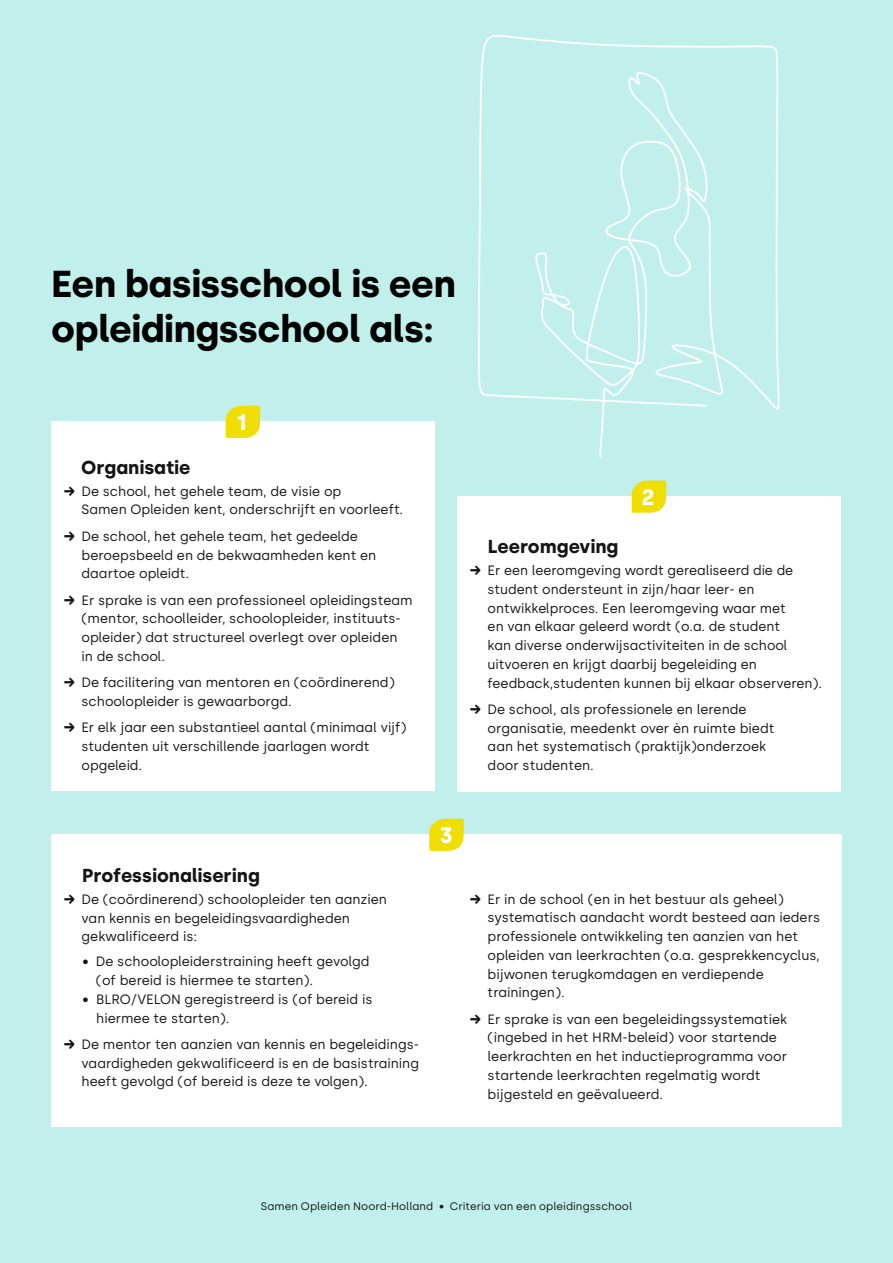
<style>
.page{position:relative;width:893px;height:1263px;background:#c1f0ec}
.page>*{position:absolute;margin:0;border:0;box-sizing:border-box;transform-origin:0 0}
.t1{font:700 37.5px/45px "Silka";letter-spacing:-.015em;color:#000101}
.t2{font:700 22.5px "Silka";color:#fff}
.t3{font:700 18.75px "Silka";color:#131413}
.t4{font:13.5px/18.8px "Silka";color:#131413}
.t5{font:10.8px "Silka";letter-spacing:.005em;color:#131413}
.s1{font-weight:700}
.s2{font-weight:500}
</style>
<div class="page">
<div style="left:457px;top:496px;width:384px;height:295px;background:#fff"></div>
<div style="left:51px;top:835px;width:791px;height:292px;background:#fff"></div>
<svg style="left:429px;top:819px;width:35px;height:32px"></svg>
<svg style="left:632px;top:480px;width:34px;height:33px"></svg>
<div style="left:51px;top:421px;width:384px;height:370px;background:#fff"></div>
<svg style="left:226px;top:406px;width:34px;height:32px"></svg>
<svg style="left:478px;top:35px;width:302px;height:423px"></svg>
<h1 class="t1" style="left:51px;top:261px;width:406px">Een basisschool is een opleidingsschool als:</h1>
<h2 class="t2" style="left:237px;top:409px;width:12px">1</h2>
<h3 class="t3" style="left:81px;top:456px;width:111px">Organisatie</h3>
<p class="t4" style="left:82px;top:482px;width:323px;text-indent:-18px"><span class="s1">→</span> De school, het gehele team, de visie op<br>Samen Opleiden kent, onderschrijft en voorleeft.</p>
<p class="t4" style="left:82px;top:527px;width:296px;text-indent:-18px"><span class="s1">→</span> De school, het gehele team, het gedeelde beroepsbeeld en de bekwaamheden kent en daartoe opleidt.</p>
<p class="t4" style="left:82px;top:590px;width:333px;text-indent:-18px"><span class="s1">→</span> Er sprake is van een professioneel opleidingsteam (mentor, schoolleider, schoolopleider, instituuts&shy;opleider) dat structureel overlegt over opleiden<br>in de school.</p>
<p class="t4" style="left:82px;top:673px;width:315px;text-indent:-18px"><span class="s1">→</span> De facilitering van mentoren en (coördinerend) schoolopleider is gewaarborgd.</p>
<p class="t4" style="left:82px;top:718px;width:326px;text-indent:-18px"><span class="s1">→</span> Er elk jaar een substantieel aantal (minimaal vijf) studenten uit verschillende jaarlagen wordt opgeleid.</p>
<h3 class="t3" style="left:82px;top:864px;width:179px">Professionalisering</h3>
<p class="t4" style="left:82px;top:890px;width:307px;text-indent:-18px"><span class="s1">→</span> De (coördinerend) schoolopleider ten aanzien van kennis en begeleidingsvaardigheden gekwalificeerd is:</p>
<p class="t4" style="left:96px;top:952px;width:275px;text-indent:-13px"><span class="s2">•</span> De schoolopleiderstraining heeft gevolgd (of bereid is hiermee te starten).</p>
<p class="t4" style="left:96px;top:990px;width:278px;text-indent:-14px">• BLRO/VELON geregistreerd is (of bereid is hiermee te starten).</p>
<p class="t4" style="left:82px;top:1035px;width:339px;text-align:justify;text-indent:-18px"><span class="s1">→</span> De mentor ten aanzien van kennis en begeleidings&shy;vaardigheden gekwalificeerd is en de basistraining heeft gevolgd (of bereid is deze te volgen).</p>
<h2 class="t2" style="left:641px;top:484px;width:15px">2</h2>
<h3 class="t3" style="left:488px;top:536px;width:132px">Leeromgeving</h3>
<p class="t4" style="left:488px;top:561px;width:336px;text-indent:-18px"><span class="s1">→</span> Er een leeromgeving wordt gerealiseerd die de student ondersteunt in zijn/haar leer- en ontwikkelproces. Een leeromgeving waar met<br>en van elkaar geleerd wordt (o.a. de student<br>kan diverse onderwijsactiviteiten in de school uitvoeren en krijgt daarbij begeleiding en feedback,studenten kunnen bij elkaar observeren).</p>
<p class="t4" style="left:488px;top:700px;width:288px;text-indent:-18px"><span class="s1">→</span> De school, als professionele en lerende organisatie, meedenkt over èn ruimte biedt aan het systematisch (praktijk)onderzoek door studenten.</p>
<h2 class="t2" style="left:440px;top:822px;width:15px">3</h2>
<p class="t4" style="left:488px;top:890px;width:334px;text-indent:-18px"><span class="s1">→</span> Er in de school (en in het bestuur als geheel) systematisch aandacht wordt besteed aan ieders professionele ontwikkeling ten aanzien van het opleiden van leerkrachten (o.a. gesprekkencyclus, bijwonen terugkomdagen en verdiepende trainingen).</p>
<p class="t4" style="left:488px;top:1010px;width:301px;text-indent:-18px"><span class="s1">→</span> Er sprake is van een begeleidingssystematiek (ingebed in het HRM-beleid) voor startende leerkrachten en het inductieprogramma voor startende leerkrachten regelmatig wordt bijgesteld en geëvalueerd.</p>
<p class="t5" style="left:261px;top:1199px;width:373px">Samen Opleiden Noord-Holland • Criteria van een opleidingsschool</p>
</div>
